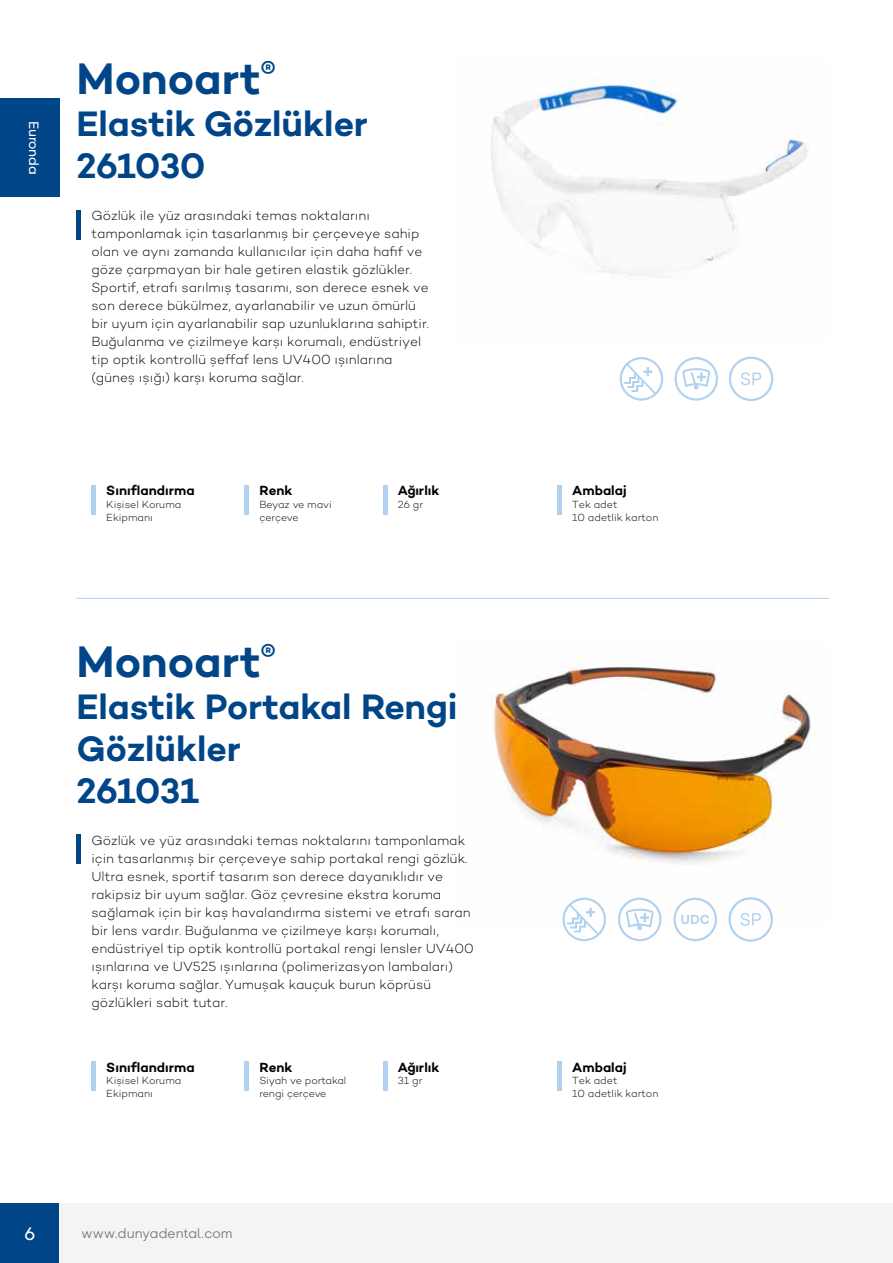
<style>
.page{position:relative;width:893px;height:1263px;background:#fff}
.page>*{position:absolute;margin:0;border:0;box-sizing:border-box;transform-origin:0 0}
.t1{font:600 45px "Campton";color:#004587}
.t2{font:600 36px/42px "Campton";color:#004587}
.t3{font:500 18px "Glence";color:#fff}
.t4{font:300 13.5px/18px "Campton";color:#000}
.t5{font:600 13.5px "Campton";color:#000}
.t6{font:13.5px "Glence";letter-spacing:.01em;color:#7c7b7b}
.t7{font:500 13.5px "Glence";letter-spacing:-.015em;color:#fff}
.t8{font:300 10.5px/12.6px "Campton";color:#000}
</style>
<div class="page">
<div style="left:0;top:1203px;width:60px;height:60px;background:#004587"></div>
<div style="left:60px;top:1203px;width:833px;height:60px;background:#f4f4f4"></div>
<div style="left:0;top:99px;width:60px;height:98px;background:#004587"></div>
<img style="left:490px;top:657px;width:328px;height:208px">
<img style="left:491px;top:78px;width:318px;height:199px">
<hr style="left:77px;top:598px;width:752px;height:1px;background:#b0d2f0">
<svg style="left:619px;top:357px;width:44px;height:44px"></svg>
<svg style="left:674px;top:357px;width:44px;height:44px"></svg>
<svg style="left:729px;top:356px;width:44px;height:45px"></svg>
<svg style="left:562px;top:897px;width:44px;height:44px"></svg>
<svg style="left:618px;top:897px;width:44px;height:44px"></svg>
<svg style="left:673px;top:897px;width:44px;height:44px"></svg>
<svg style="left:728px;top:897px;width:45px;height:45px"></svg>
<hr style="left:77px;top:210px;width:4px;height:30px;background:#004587">
<hr style="left:77px;top:834px;width:4px;height:30px;background:#004587">
<div style="left:91px;top:485px;width:5px;height:30px;background:#b0d2f0"></div>
<hr style="left:383px;top:485px;width:4px;height:30px;background:#b0d2f0">
<div style="left:244px;top:485px;width:5px;height:30px;background:#b0d2f0"></div>
<div style="left:557px;top:485px;width:5px;height:30px;background:#b0d2f0"></div>
<div style="left:91px;top:1061px;width:5px;height:30px;background:#b0d2f0"></div>
<hr style="left:383px;top:1061px;width:4px;height:30px;background:#b0d2f0">
<div style="left:244px;top:1061px;width:5px;height:30px;background:#b0d2f0"></div>
<div style="left:557px;top:1061px;width:5px;height:30px;background:#b0d2f0"></div>
<p class="t7" style="left:41px;top:121px;width:55px;rotate:90deg">Euronda</p>
<h1 class="t1" style="left:77px;top:50px;width:201px">Monoart<sup>®</sup></h1>
<h2 class="t2" style="left:77px;top:102px;width:293px">Elastik Gözlükler<br>261030</h2>
<p class="t4" style="left:91px;top:206px;width:339px">Gözlük ile yüz arasındaki temas noktalarını tamponlamak için tasarlanmış bir çerçeveye sahip olan ve aynı zamanda kullanıcılar için daha hafif ve göze çarpmayan bir hale getiren elastik gözlükler.<br>Sportif, etrafı sarılmış tasarımı, son derece esnek ve son derece bükülmez, ayarlanabilir ve uzun ömürlü bir uyum için ayarlanabilir sap uzunluklarına sahiptir.<br>Buğulanma ve çizilmeye karşı korumalı, endüstriyel tip optik kontrollü şeffaf lens UV400 ışınlarına (güneş ışığı) karşı koruma sağlar.</p>
<p class="t5" style="left:106px;top:482px;width:90px">Sınıflandırma</p>
<p class="t8" style="left:106px;top:498px;width:77px">Kişisel Koruma<br>Ekipmanı</p>
<p class="t5" style="left:259px;top:482px;width:34px">Renk</p>
<p class="t8" style="left:259px;top:498px;width:74px">Beyaz ve mavi çerçeve</p>
<p class="t5" style="left:398px;top:482px;width:43px">Ağırlık</p>
<p class="t8" style="left:398px;top:498px;width:27px">26 gr</p>
<h1 class="t1" style="left:77px;top:632px;width:201px">Monoart<sup>®</sup></h1>
<h2 class="t2" style="left:77px;top:684px;width:383px">Elastik Portakal Rengi<br>Gözlükler<br>261031</h2>
<p class="t4" style="left:91px;top:831px;width:384px">Gözlük ve yüz arasındaki temas noktalarını tamponlamak için tasarlanmış bir çerçeveye sahip portakal rengi gözlük.<br>Ultra esnek, sportif tasarım son derece dayanıklıdır ve rakipsiz bir uyum sağlar. Göz çevresine ekstra koruma sağlamak için bir kaş havalandırma sistemi ve etrafı saran bir lens vardır. Buğulanma ve çizilmeye karşı korumalı, endüstriyel tip optik kontrollü portakal rengi lensler UV400 ışınlarına ve UV525 ışınlarına (polimerizasyon lambaları) karşı koruma sağlar. Yumuşak kauçuk burun köprüsü gözlükleri sabit tutar.</p>
<p class="t5" style="left:106px;top:1058px;width:90px">Sınıflandırma</p>
<p class="t8" style="left:106px;top:1074px;width:77px">Kişisel Koruma<br>Ekipmanı</p>
<p class="t5" style="left:259px;top:1058px;width:34px">Renk</p>
<p class="t8" style="left:259px;top:1074px;width:88px">Siyah ve portakal rengi çerçeve</p>
<p class="t5" style="left:398px;top:1058px;width:43px">Ağırlık</p>
<p class="t8" style="left:398px;top:1074px;width:26px">31 gr</p>
<h3 class="t3" style="left:24px;top:1224px;width:13px">6</h3>
<p class="t6" style="left:82px;top:1226px;width:153px">www.dunyadental.com</p>
<p class="t5" style="left:572px;top:482px;width:56px">Ambalaj</p>
<p class="t8" style="left:572px;top:498px;width:88px">Tek adet<br>10 adetlik karton</p>
<p class="t5" style="left:572px;top:1058px;width:56px">Ambalaj</p>
<p class="t8" style="left:572px;top:1074px;width:88px">Tek adet<br>10 adetlik karton</p>
</div>
